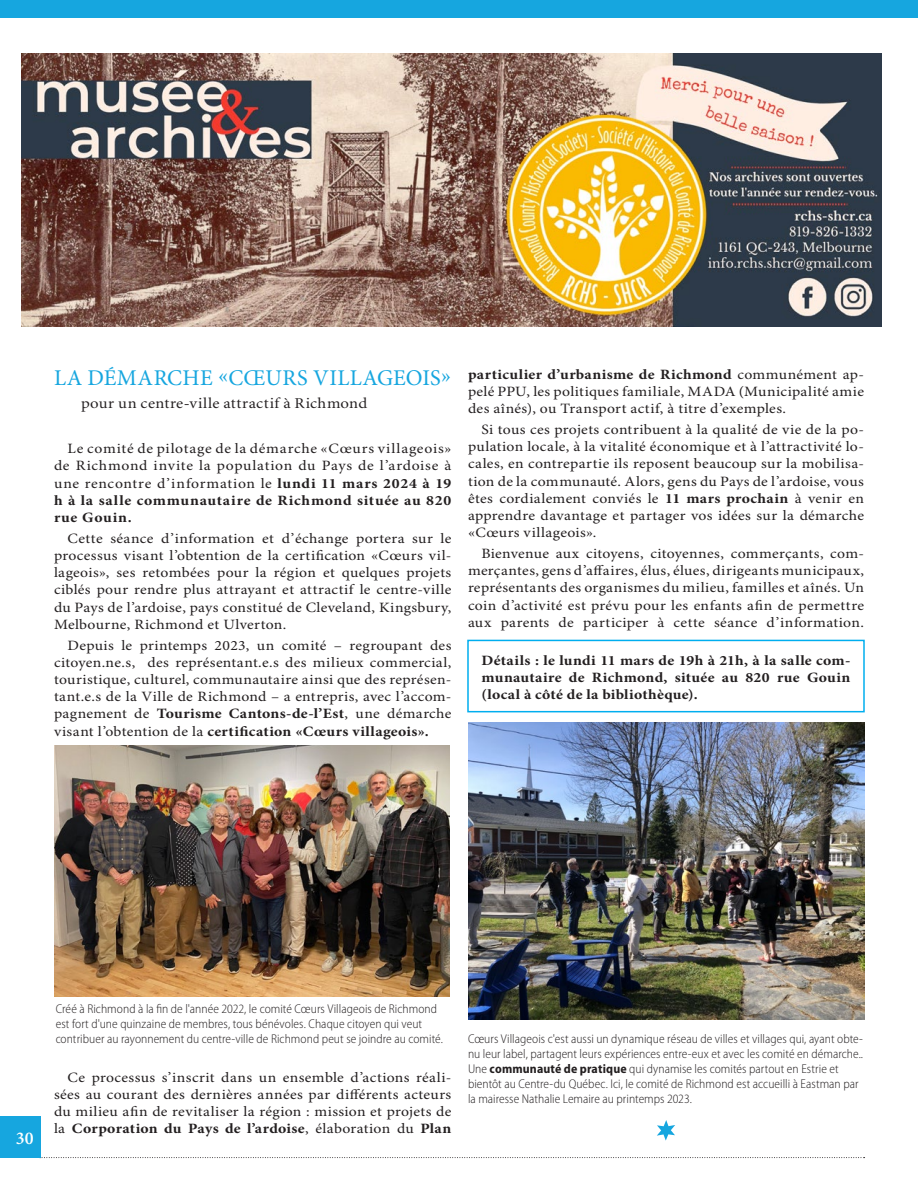
<style>
.page{position:relative;width:918px;height:1188px;background:#fff}
.page>*{position:absolute;margin:0;border:0;box-sizing:border-box;transform-origin:0 0}
.t1{font:22.5px "Minion Pro";letter-spacing:.015em;color:#16a6df}
.t2{font:600 18px "Minion Pro";color:#fff}
.t3{font:15px "Minion MM 367 585 10";letter-spacing:.025em;color:#231f20;scale:1.1 1}
.t4{font:14.25px/17.1px "Minion Pro";letter-spacing:.025em;color:#231f20;text-align:justify;scale:1.1 1}
.t5{font:700 14.25px/17.1px "Minion Pro";letter-spacing:.015em;color:#231f20;text-align:justify;scale:1.1 1}
.t6{font:300 semi-condensed 12.75px/15px "Myriad Pro";letter-spacing:.005em;color:#231f20}
.s1{font-weight:700}
</style>
<div class="page">
<div style="left:467px;top:640px;width:398px;height:72px;border:2px solid #00aeef"></div>
<img style="left:54px;top:745px;width:396px;height:252px">
<img style="left:468px;top:723px;width:396px;height:297px">
<svg style="left:41px;top:1157px;width:824px;height:1px"></svg>
<div style="left:0;top:1117px;width:41px;height:41px;background:#16a6df"></div>
<div style="left:0;top:0;width:918px;height:18px;background:#16a6df"></div>
<img style="left:21px;top:54px;width:860px;height:273px">
<svg style="left:657px;top:1120px;width:18px;height:21px"></svg>
<h1 class="t1" style="left:54px;top:364px;width:398px">LA DÉMARCHE «CŒURS VILLAGEOIS»</h1>
<p class="t3" style="left:81px;top:395px;width:262px">pour un centre-ville attractif à Richmond</p>
<p class="t4" style="left:54px;top:441px;width:363px;text-indent:13px">Le comité de pilotage de la démarche «Cœurs villageois» de Richmond invite la population du Pays de l’ardoise à une rencontre d’information le <span class="s1">lundi 11 mars 2024 à 19 h à la salle communautaire de Richmond située au 820 rue Gouin.</span></p>
<p class="t4" style="left:54px;top:531px;width:363px;text-indent:14px">Cette séance d’information et d’échange portera sur le processus visant l’obtention de la certification «Cœurs vil&shy;lageois», ses retombées pour la région et quelques projets ciblés pour rendre plus attrayant et attractif le centre-ville du Pays de l’ardoise, pays constitué de Cleveland, Kingsbury, Melbourne, Richmond et Ulverton.</p>
<p class="t4" style="left:54px;top:638px;width:363px;text-indent:13px">Depuis le printemps 2023, un comité – regroupant des citoyen.ne.s, des représentant.e.s des milieux commercial, touristique, culturel, communautaire ainsi que des représen&shy;tant.e.s de la Ville de Richmond – a entrepris, avec l’accom&shy;pagnement de <span class="s1">Tourisme Cantons-de-l’Est</span>, une démarche visant l’obtention de la <span class="s1">certification «Cœurs villageois».</span></p>
<p class="t4" style="left:468px;top:366px;width:362px"><span class="s1">particulier d’urbanisme de Richmond</span> communément ap&shy;pelé PPU, les politiques familiale, MADA (Municipalité amie des aînés), ou Transport actif, à titre d’exemples.</p>
<p class="t4" style="left:468px;top:422px;width:362px;text-indent:13px">Si tous ces projets contribuent à la qualité de vie de la po&shy;pulation locale, à la vitalité économique et à l’attractivité lo&shy;cales, en contrepartie ils reposent beaucoup sur la mobilisa&shy;tion de la communauté. Alors, gens du Pays de l’ardoise, vous êtes cordialement conviés le <span class="s1">11 mars prochain</span> à venir en apprendre davantage et partager vos idées sur la démarche «Cœurs villageois».</p>
<p class="t4" style="left:468px;top:546px;width:362px;text-indent:13px">Bienvenue aux citoyens, citoyennes, commerçants, com&shy;merçantes, gens d’affaires, élus, élues, dirigeants municipaux, représentants des organismes du milieu, familles et aînés. Un coin d’activité est prévu pour les enfants afin de permettre aux parents de participer à cette séance d’information.</p>
<p class="t5" style="left:482px;top:653px;width:337px">Détails : le lundi 11 mars de 19h à 21h, à la salle com&shy;munautaire de Richmond, située au 820 rue Gouin (local à côté de la bibliothèque).</p>
<p class="t2" style="left:16px;top:1127px;width:19px">30</p>
<p class="t6" style="left:56px;top:1002px;width:389px">Créé à Richmond à la fin de l'année 2022, le comité Cœurs Villageois de Richmond est fort d'une quinzaine de membres, tous bénévoles. Chaque citoyen qui veut contribuer au rayonnement du centre-ville de Richmond peut se joindre au comité.</p>
<p class="t4" style="left:54px;top:1069px;width:363px;text-indent:13px">Ce processus s’inscrit dans un ensemble d’actions réali&shy;sées au courant des dernières années par différents acteurs du milieu afin de revitaliser la région : mission et projets de la <span class="s1">Corporation du Pays de l’ardoise</span>, élaboration du <span class="s1">Plan</span></p>
<p class="t6" style="left:468px;top:1031px;width:397px">Cœurs Villageois c'est aussi un dynamique réseau de villes et villages qui, ayant obte&shy;nu leur label, partagent leurs expériences entre-eux et avec les comité en démarche..<br>Une <span class="s1">communauté de pratique</span> qui dynamise les comités partout en Estrie et bientôt au Centre-du Québec. Ici, le comité de Richmond est accueilli à Eastman par la mairesse Nathalie Lemaire au printemps 2023.</p>
</div>
